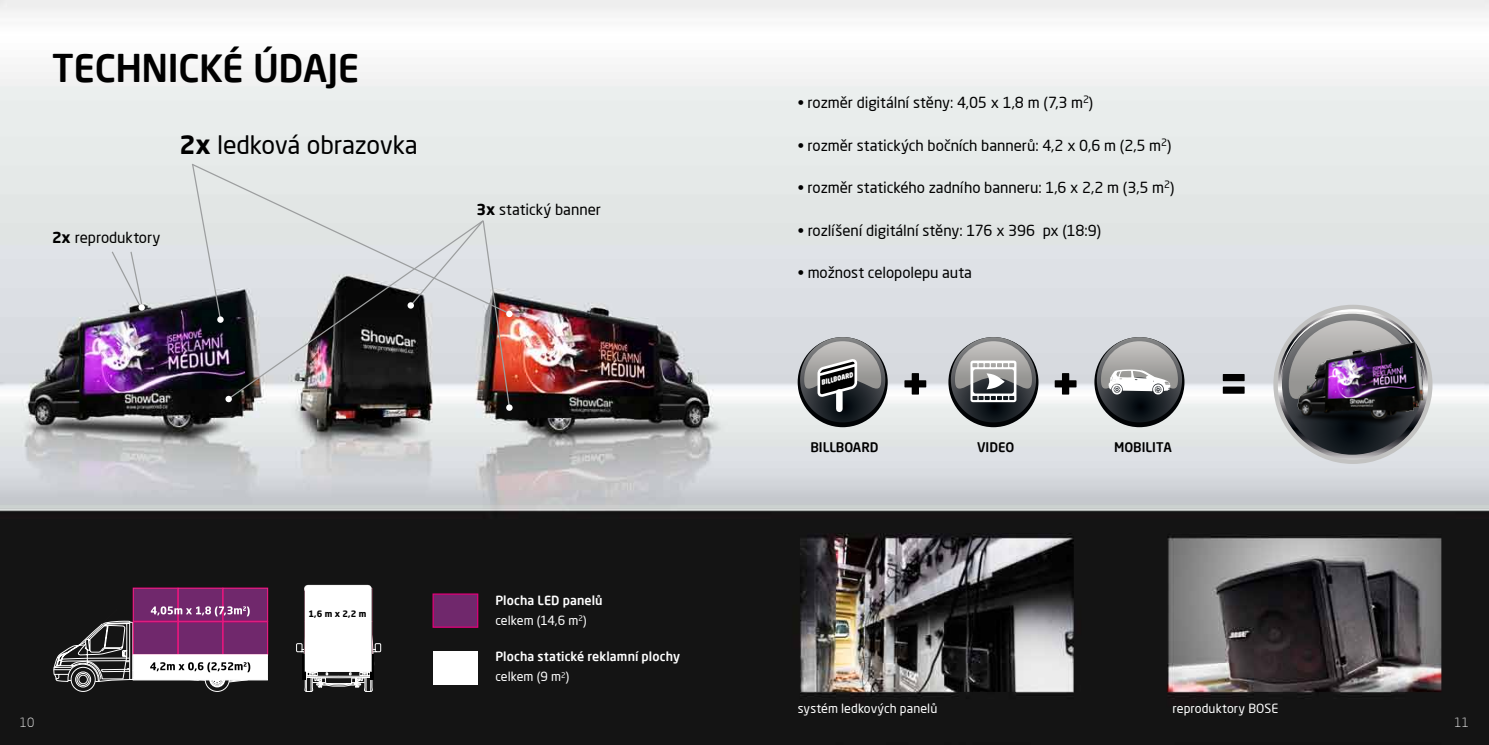
<style>
.page{position:relative;width:1489px;height:745px;background:#fff}
.page>*{position:absolute;margin:0;border:0;box-sizing:border-box;transform-origin:0 0}
.t1{font:500 37.5px "Neo Sans Pro";letter-spacing:-.01em;color:#000}
.t2{font:25px "Neo Sans Pro";letter-spacing:-.01em;color:#000}
.t3{font:15px "Neo Sans Pro";letter-spacing:-.005em;color:#000}
.t4{font:500 13px "Neo Sans Pro";color:#000}
.t5{font:500 12.5px/20px "Neo Sans Pro";letter-spacing:.01em;color:#fff}
.t6{font:12.5px "Neo Sans Pro";letter-spacing:.005em;color:#fff}
.t7{font:300 12.5px "Neo Sans Pro";color:#fff}
.t8{font:700 8.75px "Neo Sans Pro";color:#000}
.t9{font:italic 900 6.88px "Neo Sans Pro";color:#fff;scale:.85 1}
.s1{font-weight:700}
.s2{font-weight:400}
</style>
<div class="page">
<img style="left:0;top:0;width:1488px;height:744px">
<svg style="left:191px;top:315px;width:31px;height:6px"></svg>
<div style="left:190px;top:162px;width:320px;height:153px;background:#e2e6e6"></div>
<svg style="left:227px;top:219px;width:182px;height:181px;background:#909193"></svg>
<svg style="left:110px;top:250px;width:33px;height:57px;background:#d7dadf"></svg>
<div style="left:217px;top:316px;width:7px;height:6px;background:#fff;border-radius:50%"></div>
<div style="left:225px;top:395px;width:7px;height:7px;background:#fff;border-radius:50%"></div>
<div style="left:138px;top:304px;width:7px;height:6px;background:#fff;border-radius:50%"></div>
<svg style="left:409px;top:219px;width:103px;height:191px;background:#b7b0b0"></svg>
<svg style="left:53px;top:584px;width:328px;height:108px"></svg>
<div style="left:432px;top:593px;width:46px;height:34px;background:#70286c;border:1px solid #e2007a"></div>
<div style="left:433px;top:650px;width:44px;height:33px;background:#fff"></div>
<svg style="left:904px;top:373px;width:22px;height:21px"></svg>
<svg style="left:1054px;top:373px;width:22px;height:21px"></svg>
<svg style="left:1222px;top:374px;width:22px;height:19px"></svg>
<svg style="left:797px;top:337px;width:90px;height:90px"></svg>
<svg style="left:800px;top:337px;width:85px;height:85px"></svg>
<svg style="left:948px;top:337px;width:90px;height:90px"></svg>
<svg style="left:950px;top:337px;width:86px;height:85px"></svg>
<svg style="left:1094px;top:337px;width:90px;height:90px"></svg>
<svg style="left:1096px;top:337px;width:85px;height:85px"></svg>
<div style="left:1273px;top:304px;width:159px;height:159px;background:#c2c2c1;border-radius:50%"></div>
<svg style="left:1277px;top:309px;width:150px;height:150px"></svg>
<svg style="left:1281px;top:313px;width:141px;height:141px;background:#151b20"></svg>
<svg style="left:1280px;top:311px;width:145px;height:17px"></svg>
<svg style="left:1100px;top:341px;width:77px;height:60px;background:#9e9f9f"></svg>
<svg style="left:954px;top:341px;width:77px;height:61px;background:#99999a"></svg>
<svg style="left:804px;top:341px;width:77px;height:60px;background:#7d7d7e"></svg>
<div style="left:836px;top:392px;width:6px;height:16px;background:#fff"></div>
<img style="left:1278px;top:328px;width:157px;height:98px">
<h1 class="t1" style="left:52px;top:44px;width:309px">TECHNICKÉ ÚDAJE</h1>
<h2 class="t2" style="left:180px;top:129px;width:240px"><span class="s1">2x</span> ledková obrazovka</h2>
<p class="t3" style="left:52px;top:228px;width:110px"><span class="s1">2x</span> reproduktory</p>
<p class="t3" style="left:476px;top:200px;width:126px"><span class="s1">3x</span> statický banner</p>
<p class="t8" style="left:308px;top:607px;width:60px">1,6 m x 2,2 m</p>
<p class="t5" style="left:495px;top:589px;width:109px">Plocha LED panelů <span class="s2">celkem (14,6 m</span><sup>2</sup><span class="s2">)</span></p>
<p class="t5" style="left:495px;top:646px;width:186px">Plocha statické reklamní plochy <span class="s2">celkem (9 m</span><sup>2</sup><span class="s2">)</span></p>
<p class="t3" style="left:797px;top:93px;width:297px">• rozměr digitální stěny: 4,05 x 1,8 m (7,3 m<sup>2</sup>)</p>
<p class="t3" style="left:797px;top:136px;width:375px">• rozměr statických bočních bannerů: 4,2 x 0,6 m (2,5 m<sup>2</sup>)</p>
<p class="t3" style="left:797px;top:178px;width:378px">• rozměr statického zadního banneru: 1,6 x 2,2 m (3,5 m<sup>2</sup>)</p>
<p class="t3" style="left:797px;top:221px;width:305px">• rozlíšení digitální stěny: 176 x 396 px (18:9)</p>
<p class="t3" style="left:797px;top:263px;width:176px">• možnost celopolepu auta</p>
<p class="t9" style="left:820px;top:378px;width:40px;rotate:-15deg">BILLBOARD</p>
<p class="t4" style="left:810px;top:439px;width:70px">BILLBOARD</p>
<p class="t4" style="left:977px;top:439px;width:39px">VIDEO</p>
<p class="t4" style="left:1114px;top:439px;width:59px">MOBILITA</p>
<p class="t6" style="left:797px;top:700px;width:141px">systém ledkových panelů</p>
<p class="t6" style="left:1172px;top:700px;width:107px">reproduktory BOSE</p>
<p class="t7" style="left:20px;top:714px;width:16px">10</p>
<p class="t7" style="left:1454px;top:714px;width:16px">11</p>
</div>
